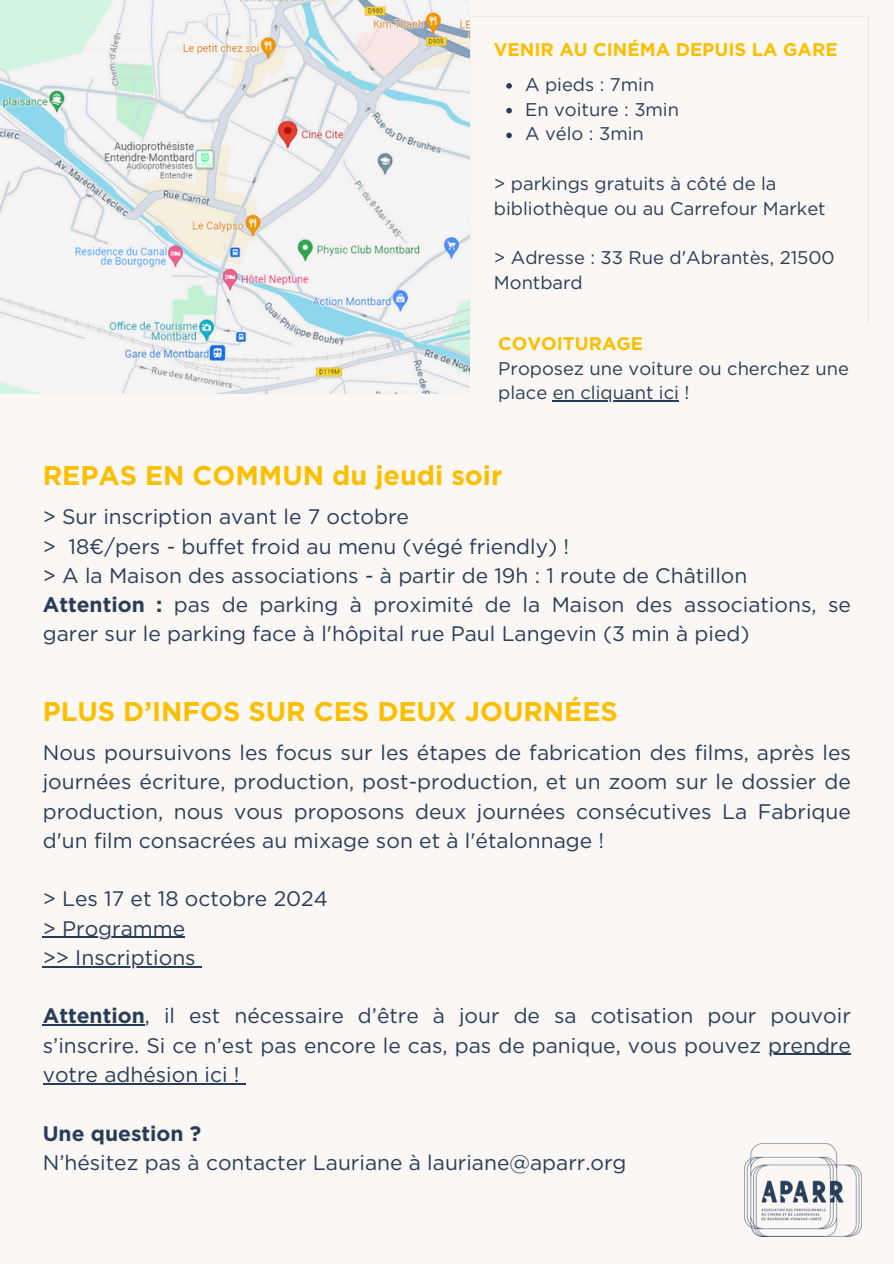
<style>
.page{position:relative;width:894px;height:1264px;background:#fff}
.page>*{position:absolute;margin:0;border:0;box-sizing:border-box;transform-origin:0 0}
.t1{font:700 27px "Gotham";color:#fcbf00}
.t2{font:21px/29.2px "Gotham";color:#283d58;text-align:justify}
.t3{font:700 21px "Gotham";color:#283d58}
.t4{font:18.3px/24.8px "Gotham";color:#283d58}
.t5{font:700 18.3px "Gotham";color:#fcbf00}
.s1{font-weight:700}
</style>
<div class="page">
<div style="left:0;top:0;width:893px;height:1263px;background:#faf7f5"></div>
<svg style="left:506px;top:83px;width:5px;height:6px"></svg>
<svg style="left:506px;top:108px;width:5px;height:5px"></svg>
<svg style="left:506px;top:133px;width:5px;height:5px"></svg>
<hr style="left:89px;top:16px;width:381px;height:1px;background:#000">
<hr style="left:89px;top:323px;width:381px;height:1px;background:#000">
<img style="left:0;top:0;width:469px;height:394px">
<hr style="left:43px;top:936px;width:142px;height:1px;background:#283d58">
<hr style="left:43px;top:966px;width:153px;height:1px;background:#283d58">
<hr style="left:43px;top:1024px;width:102px;height:1px;background:#283d58">
<hr style="left:768px;top:1053px;width:82px;height:1px;background:#283d58">
<hr style="left:43px;top:1083px;width:196px;height:1px;background:#283d58">
<img style="left:744px;top:1143px;width:117px;height:93px">
<hr style="left:552px;top:400px;width:126px;height:1px;background:#283d58">
<p class="t5" style="left:493px;top:38px;width:345px">VENIR AU CINÉMA DEPUIS LA GARE</p>
<p class="t4" style="left:525px;top:72px;width:155px">A pieds : 7min<br>En voiture : 3min<br>A vélo : 3min</p>
<p class="t4" style="left:493px;top:171px;width:333px">&gt; parkings gratuits à côté de la bibliothèque ou au Carrefour Market</p>
<p class="t4" style="left:493px;top:245px;width:342px">&gt; Adresse : 33 Rue d'Abrantès, 21500<br>Montbard</p>
<p class="t5" style="left:498px;top:332px;width:146px">COVOITURAGE</p>
<p class="t4" style="left:498px;top:355px;width:352px">Proposez une voiture ou cherchez une place en cliquant ici !</p>
<p class="t1" style="left:43px;top:459px;width:461px">REPAS EN COMMUN du jeudi soir</p>
<p class="t2" style="left:43px;top:502px;width:809px;text-align:left">&gt; Sur inscription avant le 7 octobre<br>&gt; 18€/pers - buffet froid au menu (végé friendly) !<br>&gt; A la Maison des associations - à partir de 19h : 1 route de Châtillon <span class="s1">Attention :</span> pas de parking à proximité de la Maison des associations, se garer sur le parking face à l'hôpital rue Paul Langevin (3 min à pied)</p>
<p class="t1" style="left:43px;top:694px;width:576px">PLUS D’INFOS SUR CES DEUX JOURNÉES</p>
<p class="t2" style="left:43px;top:738px;width:809px">Nous poursuivons les focus sur les étapes de fabrication des films, après les journées écriture, production, post-production, et un zoom sur le dossier de production, nous vous proposons deux journées consécutives La Fabrique d'un film consacrées au mixage son et à l'étalonnage !</p>
<p class="t2" style="left:43px;top:884px;width:287px;text-align:left">&gt; Les 17 et 18 octobre 2024 &gt; Programme<br>&gt;&gt; Inscriptions</p>
<p class="t2" style="left:43px;top:1001px;width:809px"><span class="s1">Attention</span>, il est nécessaire d’être à jour de sa cotisation pour pouvoir s’inscrire. Si ce n’est pas encore le cas, pas de panique, vous pouvez prendre votre adhésion ici !</p>
<p class="t3" style="left:43px;top:1120px;width:160px">Une question ?</p>
<p class="t2" style="left:43px;top:1147px;width:585px">N’hésitez pas à contacter Lauriane à lauriane@aparr.org</p>
</div>
